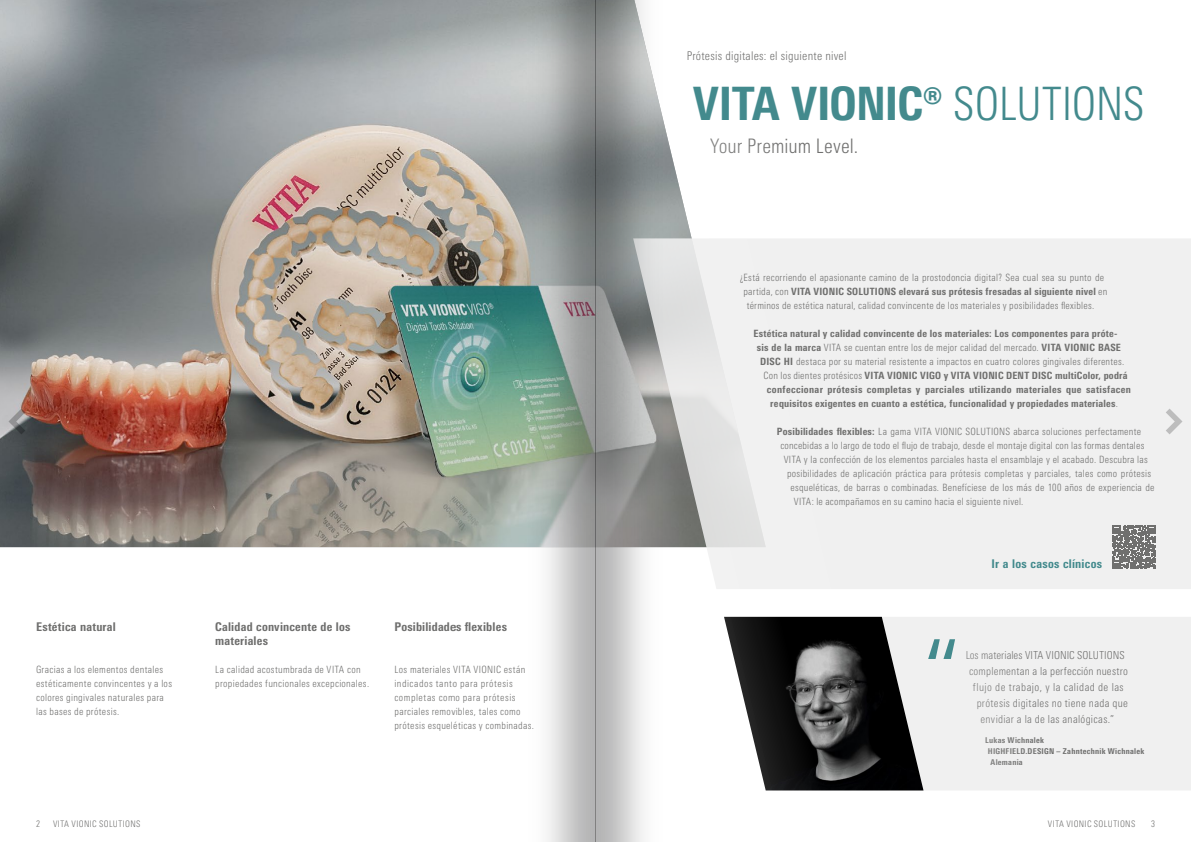
<style>
.page{position:relative;width:1191px;height:842px;background:#fff}
.page>*{position:absolute;margin:0;border:0;box-sizing:border-box;transform-origin:0 0}
.t1{font:800 condensed 46px "Univers Next Pro";letter-spacing:-.02em;color:#438a8d}
.t2{font:300 condensed 20px "Univers Next Pro";color:#6f6f6e}
.t3{font:800 condensed 12px/14px "Univers Next Pro";letter-spacing:.02em;color:#6f6f6e}
.t4{font:300 condensed 12px "Univers Next Pro";letter-spacing:.02em;color:#6f6f6e}
.t5{font:800 condensed 12px "Univers Next Pro";letter-spacing:.025em;color:#438a8d}
.t6{font:300 condensed 11px "Univers Next Pro";letter-spacing:.025em;color:#6f6f6e}
.t7{font:300 condensed 11px "Univers Next Pro";letter-spacing:.005em;color:#6f6f6e}
.t8{font:300 condensed 10px/14px "Univers Next Pro";letter-spacing:.025em;color:#6f6f6e}
.t9{font:800 condensed 10px "Univers Next Pro";letter-spacing:.025em;color:#6f6f6e}
.t10{font:300 condensed 9px "Univers Next Pro";letter-spacing:.035em;color:#6f6f6e}
.t11{font:800 condensed 8px "Univers Next Pro";letter-spacing:.03em;color:#6f6f6e}
.s1{font-weight:300}
.s2{font-weight:800}
</style>
<div class="page">
<img style="left:0;top:0;width:454px;height:547px">
<div style="left:737px;top:239px;width:454px;height:350px;background:#f0f0f0"></div>
<div style="left:955px;top:617px;width:236px;height:173px;background:#f0f0f0"></div>
<svg style="left:737px;top:617px;width:218px;height:173px"></svg>
<svg style="left:1112px;top:525px;width:43px;height:44px"></svg>
<img style="left:454px;top:0;width:283px;height:842px">
<svg style="left:1165px;top:409px;width:17px;height:25px"></svg>
<svg style="left:9px;top:409px;width:16px;height:25px"></svg>
<p class="t4" style="left:686px;top:49px;width:161px">Prótesis digitales: el siguiente nivel</p>
<h1 class="t1" style="left:693px;top:76px;width:453px">VITA VIONIC® <span class="s1">SOLUTIONS</span></h1>
<h2 class="t2" style="left:710px;top:135px;width:149px">Your Premium Level.</h2>
<p class="t8" style="left:740px;top:270px;width:365px">¿Está recorriendo el apasionante camino de la prostodoncia digital? Sea cual sea su punto de</p>
<p class="t9" style="left:743px;top:285px;width:366px"><span class="s1">partida, con</span> VITA VIONIC SOLUTIONS elevará sus prótesis fresadas al siguiente nivel <span class="s1">en</span></p>
<p class="t8" style="left:746px;top:298px;width:349px">términos de estética natural, calidad convincente de los materiales y posibilidades flexibles.</p>
<p class="t9" style="left:753px;top:327px;width:366px">Estética natural y calidad convincente de los materiales: Los componentes para próte-</p>
<p class="t8" style="left:757px;top:340px;width:365px"><span class="s2">sis de la marca</span> VITA se cuentan entre los de mejor calidad del mercado. <span class="s2">VITA VIONIC BASE</span></p>
<p class="t8" style="left:760px;top:354px;width:366px"><span class="s2">DISC HI</span> destaca por su material resistente a impactos en cuatro colores gingivales diferentes.</p>
<p class="t9" style="left:763px;top:369px;width:365px"><span class="s1">Con los dientes protésicos</span> VITA VIONIC VIGO y VITA VIONIC DENT DISC multiColor, podrá</p>
<p class="t9" style="left:767px;top:383px;width:366px">confeccionar prótesis completas y parciales utilizando materiales que satisfacen</p>
<p class="t9" style="left:770px;top:397px;width:349px">requisitos exigentes en cuanto a estética, funcionalidad y propiedades materiales<span class="s1">.</span></p>
<p class="t8" style="left:777px;top:424px;width:365px"><span class="s2">Posibilidades flexibles:</span> La gama VITA VIONIC SOLUTIONS abarca soluciones perfectamente</p>
<p class="t8" style="left:780px;top:438px;width:365px">concebidas a lo largo de todo el flujo de trabajo, desde el montaje digital con las formas dentales</p>
<p class="t8" style="left:783px;top:452px;width:365px">VITA y la confección de los elementos parciales hasta el ensamblaje y el acabado. Descubra las</p>
<p class="t8" style="left:787px;top:466px;width:366px">posibilidades de aplicación práctica para prótesis completas y parciales, tales como prótesis</p>
<p class="t8" style="left:790px;top:480px;width:366px">esqueléticas, de barras o combinadas. Benefíciese de los más de 100 años de experiencia de</p>
<p class="t8" style="left:793px;top:494px;width:231px">VITA: le acompañamos en su camino hacia el siguiente nivel.</p>
<p class="t3" style="left:36px;top:620px;width:81px">Estética natural</p>
<p class="t8" style="left:36px;top:662px;width:138px">Gracias a los elementos dentales estéticamente convincentes y a los colores gingivales naturales para las bases de prótesis.</p>
<p class="t3" style="left:215px;top:620px;width:137px">Calidad convincente de los materiales</p>
<p class="t8" style="left:215px;top:662px;width:155px">La calidad acostumbrada de VITA con propiedades funcionales excepcionales.</p>
<p class="t3" style="left:394px;top:620px;width:114px">Posibilidades flexibles</p>
<p class="t8" style="left:394px;top:662px;width:141px">Los materiales VITA VIONIC están indicados tanto para prótesis completas como para prótesis parciales removibles, tales como prótesis esqueléticas y combinadas.</p>
<p class="t5" style="left:991px;top:557px;width:112px">Ir a los casos clínicos</p>
<p class="t7" style="left:965px;top:649px;width:161px">Los materiales VITA VIONIC SOLUTIONS</p>
<p class="t6" style="left:969px;top:665px;width:160px">complementan a la perfección nuestro</p>
<p class="t6" style="left:972px;top:681px;width:152px">flujo de trabajo, y la calidad de las</p>
<p class="t6" style="left:976px;top:697px;width:153px">prótesis digitales no tiene nada que</p>
<p class="t6" style="left:980px;top:713px;width:135px">envidiar a la de las analógicas.”</p>
<p class="t11" style="left:985px;top:735px;width:60px">Lukas Wichnalek</p>
<p class="t11" style="left:988px;top:746px;width:158px">HIGHFIELD.DESIGN – Zahntechnik Wichnalek</p>
<p class="t11" style="left:990px;top:757px;width:34px">Alemania</p>
<p class="t10" style="left:36px;top:819px;width:5px">2</p>
<p class="t10" style="left:53px;top:819px;width:89px">VITA VIONIC SOLUTIONS</p>
<p class="t10" style="left:1048px;top:819px;width:89px">VITA VIONIC SOLUTIONS</p>
<p class="t10" style="left:1151px;top:819px;width:5px">3</p>
</div>
